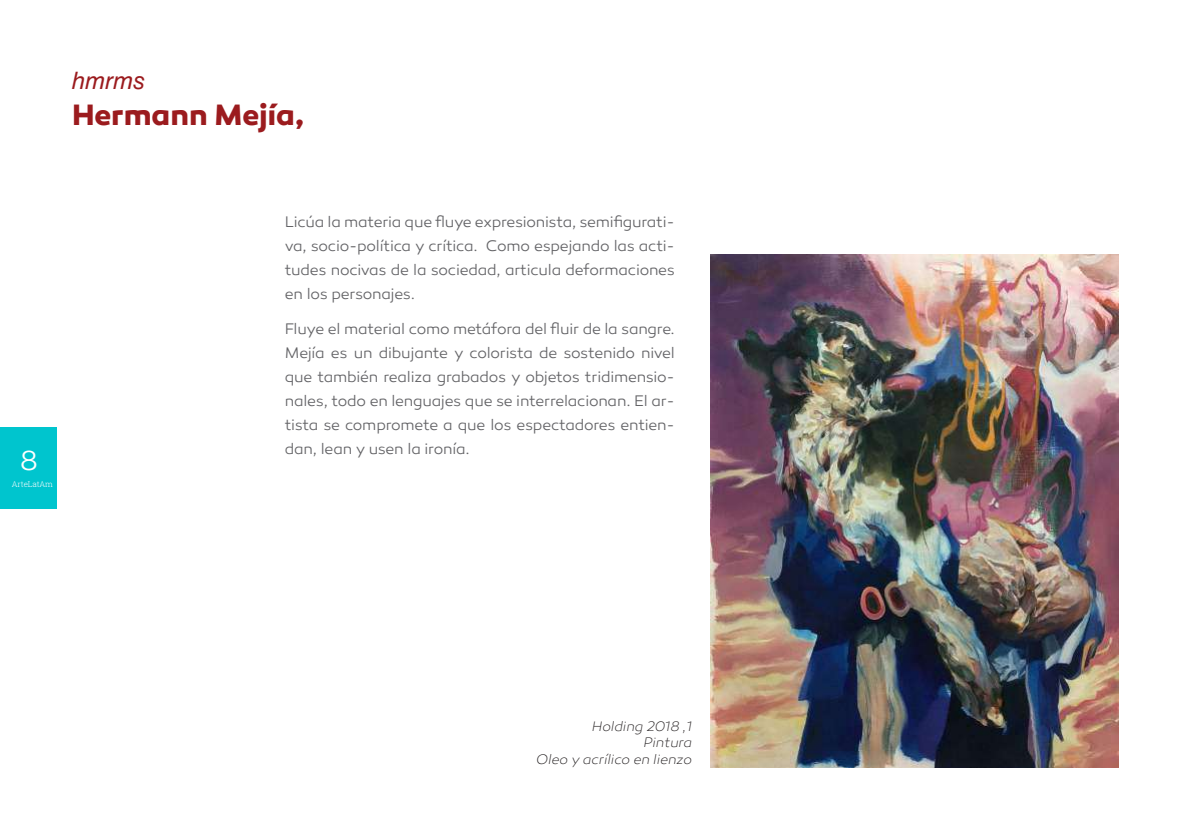
<style>
.page{position:relative;width:1191px;height:840px;background:#fff}
.page>*{position:absolute;margin:0;border:0;box-sizing:border-box;transform-origin:0 0}
.t1{font:700 30px "Canaro";color:#9b1b1e}
.t2{font:300 28px "Canaro";color:#fff}
.t3{font:italic 24px "Helvetica LT Std";color:#9b1b1e}
.t4{font:300 15.6px/24px "Canaro";letter-spacing:-.015em;color:#636366;text-align:justify}
.t5{font:italic 200 14px/16.8px "Canaro";letter-spacing:-.005em;color:#231f20;text-align:right}
.t6{font:300 8px "Roboto Slab";letter-spacing:-.01em;color:#fff}
</style>
<div class="page">
<div style="left:0;top:426px;width:57px;height:82px;background:#00c5ce"></div>
<img style="left:710px;top:254px;width:409px;height:513px">
<h3 class="t3" style="left:72px;top:67px;width:75px">hmrms</h3>
<h1 class="t1" style="left:72px;top:96px;width:234px">Hermann Mejía,</h1>
<h2 class="t2" style="left:20px;top:444px;width:19px">8</h2>
<p class="t6" style="left:12px;top:478px;width:43px">ArteLatAm</p>
<p class="t4" style="left:285px;top:209px;width:391px">Licúa la materia que fluye expresionista, semifigurati&shy;va, socio-política y crítica. Como espejando las acti&shy;tudes nocivas de la sociedad, articula deformaciones en los personajes.</p>
<p class="t4" style="left:285px;top:317px;width:391px">Fluye el material como metáfora del fluir de la sangre.<br>Mejía es un dibujante y colorista de sostenido nivel que también realiza grabados y objetos tridimensio&shy;nales, todo en lenguajes que se interrelacionan. El ar&shy;tista se compromete a que los espectadores entien&shy;dan, lean y usen la ironía.</p>
<p class="t5" style="left:536px;top:717px;width:157px">Holding 2018 ,1<br>Pintura<br>Oleo y acrílico en lienzo</p>
</div>
